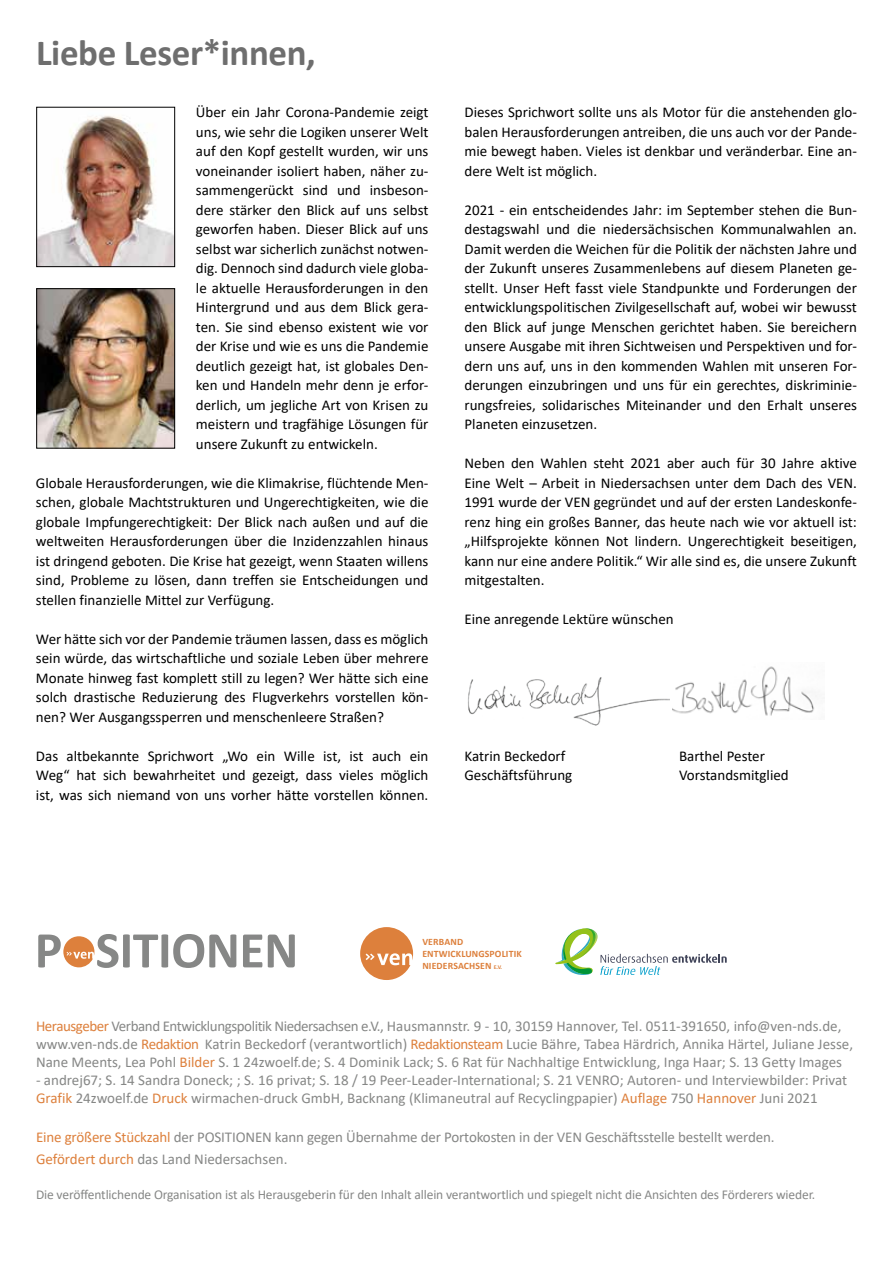
<style>
.page{position:relative;width:893px;height:1263px;background:#fff}
.page>*{position:absolute;margin:0;border:0;box-sizing:border-box;transform-origin:0 0}
.t1{font:700 36.9px "Calibri";color:#6e6e6e}
.t2{font:15px/19.5px "Calibri";color:#000;text-align:justify}
.t3{font:15px/18px "Calibri";color:#868786}
.t4{font:15px "Calibri";letter-spacing:-.01em;color:#dd803c}
.t5{font:13.5px "Calibri";letter-spacing:-.01em;color:#868786}
.t6{font:700 9.75px/11.9px "Calibri";letter-spacing:.015em;color:#dd803c}
.s1{font-size:5.85px}
.s2{color:#dd803c}
.s3{color:#868786}
</style>
<div class="page">
<img style="left:38px;top:115px;width:135px;height:150px">
<div style="left:36px;top:107px;width:139px;height:160px;border:1px solid #000"></div>
<img style="left:38px;top:290px;width:135px;height:156px">
<div style="left:36px;top:288px;width:139px;height:160px;border:1px solid #000"></div>
<svg style="left:555px;top:928px;width:172px;height:47px"></svg>
<svg style="left:360px;top:927px;width:53px;height:53px"></svg>
<svg style="left:38px;top:934px;width:257px;height:34px"></svg>
<img style="left:468px;top:677px;width:202px;height:49px">
<img style="left:672px;top:666px;width:142px;height:50px">
<h1 class="t1" style="left:36px;top:26px;width:281px">LIEBE LESER*INNEN,</h1>
<p class="t2" style="left:196px;top:102px;width:234px">Über ein Jahr Corona-Pandemie zeigt uns, wie sehr die Logiken unserer Welt auf den Kopf gestellt wurden, wir uns voneinander isoliert haben, näher zu&shy;sammengerückt sind und insbeson&shy;dere stärker den Blick auf uns selbst geworfen haben. Dieser Blick auf uns selbst war sicherlich zunächst notwen&shy;dig. Dennoch sind dadurch viele globa&shy;le aktuelle Herausforderungen in den H intergrund und aus dem Blick gera&shy;ten. Sie sind ebenso existent wie vor der Krise und wie es uns die Pandemie deutlich gezeigt hat, ist globales Den&shy;ken und Handeln mehr denn je erfor&shy;derlich, um jegliche Art von Krisen zu meistern und tragfähige Lösungen für unsere Zukunft zu entwickeln.</p>
<p class="t2" style="left:36px;top:472px;width:394px">Globale Herausforderungen, wie die Klimakrise, flüchtende Men&shy;schen, globale Machtstrukturen und U ngerechtigkeiten, wie die globale I mpfungerechtigkeit: Der Blick nach außen und auf die weltweiten Herausforderungen über die I nzidenzzahlen hinaus ist dringend geboten. Die Krise hat gezeigt, wenn Staaten willens sind, Probleme zu lösen, dann treffen sie Entscheidungen und stellen finanzielle Mittel zur Verfügung.</p>
<p class="t2" style="left:36px;top:628px;width:394px">Wer hätte sich vor der Pandemie träumen lassen, dass es möglich sein würde, das wirtschaftliche und soziale Leben über mehrere Monate hinweg fast komplett still zu legen? Wer hätte sich eine solch drastische Reduzierung des Flugverkehrs vorstellen kön&shy;nen? Wer Ausgangssperren und menschenleere Straßen?</p>
<p class="t2" style="left:36px;top:745px;width:394px">Das altbekannte Sprichwort „Wo ein Wille ist, ist auch ein Weg“ hat sich bewahrheitet und gezeigt, dass vieles möglich ist, was sich niemand von uns vorher hätte vorstellen können.</p>
<p class="t2" style="left:464px;top:102px;width:394px">Dieses Sprichwort sollte uns als Motor für die anstehenden glo&shy;balen Herausforderungen antreiben, die uns auch vor der Pande&shy;mie bewegt haben. Vieles ist denkbar und veränderbar. Eine an&shy;dere Welt ist möglich.</p>
<p class="t2" style="left:464px;top:199px;width:394px">2021 - ein entscheidendes Jahr: im September stehen die Bun&shy;destagswahl und die niedersächsischen Kommunalwahlen an.<br>Damit werden die Weichen für die Politik der nächsten Jahre und der Zukunft unseres Zusammenlebens auf diesem Planeten ge&shy;stellt. U nser Heft fasst viele Standpunkte und Forderungen der entwicklungspolitischen Zivilgesellschaft auf, wobei wir bewusst den Blick auf junge Menschen gerichtet haben. Sie bereichern unsere Ausgabe mit ihren Sichtweisen und Perspektiven und for&shy;dern uns auf, uns in den kommenden Wahlen mit unseren For&shy;derungen einzubringen und uns für ein gerechtes, diskriminie&shy;rungsfreies, solidarisches Miteinander und den Erhalt unseres Planeten einzusetzen.</p>
<p class="t2" style="left:464px;top:453px;width:394px">Neben den Wahlen steht 2021 aber auch für 30 Jahre aktive Eine Welt – Arbeit in N iedersachsen unter dem Dach des VEN .<br>1991 wurde der VEN gegründet und auf der ersten Landeskonfe&shy;renz hing ein großes Banner, das heute nach wie vor aktuell ist: „H ilfsprojekte können Not lindern. U ngerechtigkeit beseitigen, kann nur eine andere Politik.“ Wir alle sind es, die unsere Zukunft mitgestalten.</p>
<p class="t2" style="left:464px;top:609px;width:211px">Eine anregende Lektüre wünschen</p>
<p class="t2" style="left:464px;top:745px;width:102px">Katrin Beckedorf</p>
<p class="t2" style="left:679px;top:745px;width:87px">Barthel Pester</p>
<p class="t2" style="left:464px;top:765px;width:109px">Geschäftsführung</p>
<p class="t2" style="left:679px;top:765px;width:111px">Vorstandsmitglied</p>
<p class="t6" style="left:422px;top:936px;width:101px">VERBAND<br>ENTWICKLUNGSPOLITIK<br>NIEDERSACHSEN <span class="s1">E.V.</span></p>
<p class="t3" style="left:36px;top:1016px;width:819px"><span class="s2">Herausgeber</span> Verband Entwicklungspolitik Niedersachsen e.V., H ausmannstr. 9 - 10, 30159 H annover, Tel. 0511-391650, info@ven-nds.de, www.ven-nds.de <span class="s2">Redaktion</span> Katrin Beckedorf (verantwortlich) <span class="s2">Redaktionsteam</span> Lucie Bähre, Tabea H ärdrich, Annika H ärtel, Juliane Jesse,<br>Nane Meents, Lea Pohl <span class="s2">Bilder</span> S. 1 24zwoelf.de; S. 4 Dominik Lack; S. 6 Rat für Nachhaltige Entwicklung, I nga Haar; S. 13 Getty I mages</p>
<p class="t3" style="left:36px;top:1070px;width:558px">- andrej67; S. 14 Sandra Doneck; ; S. 16 privat; S. 18 / 19 Peer-Leader-I nternational; S. 21 VENRO</p>
<p class="t3" style="left:36px;top:1070px;width:813px;text-indent:584px">; Autoren- und I nterviewbilder: Privat<br><span class="s2">Grafik</span> 24zwoelf.de <span class="s2">Druck</span> wirmachen-druck GmbH, Backnang (Klimaneutral auf Recyclingpapier) <span class="s2">Auflage</span> 750 <span class="s2">Hannover</span> Juni 2021</p>
<p class="t4" style="left:36px;top:1127px;width:170px">Eine größere Stückzahl <span class="s3">der POSITIONEN</span></p>
<p class="t3" style="left:36px;top:1125px;width:740px;line-height:22.2px;text-indent:239px">kann gegen Übernahme der Portokosten in der VEN Geschäftsstelle bestellt werden.<br><span class="s2">Gefördert durch</span> das Land N iedersachsen.</p>
<p class="t5" style="left:36px;top:1185px;width:781px">Die veröffentlichende Organisation ist als Herausgeberin für den I nhalt allein verantwortlich und spiegelt nicht die Ansichten des Förderers wieder.</p>
</div>
